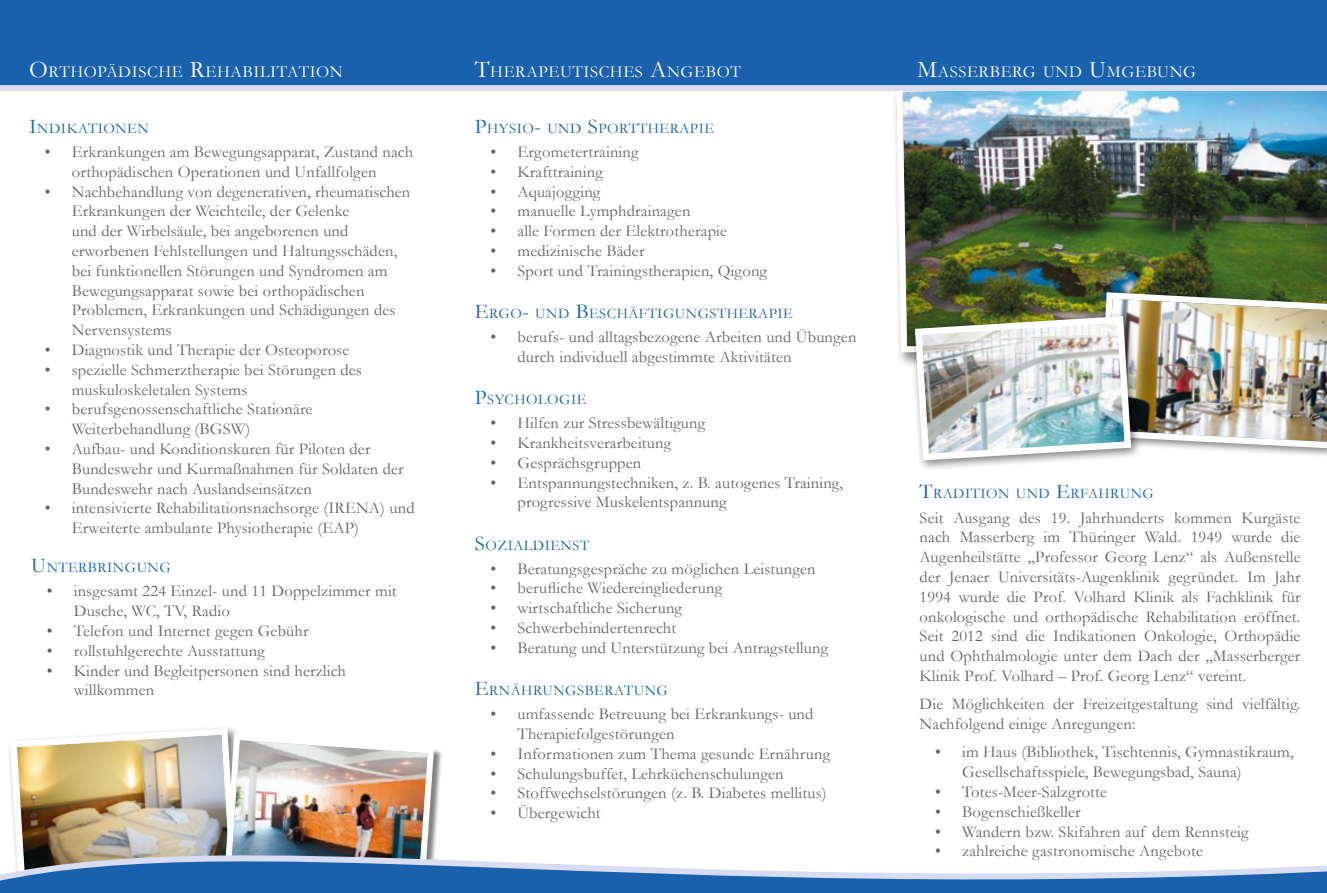
<style>
.page{position:relative;width:1327px;height:893px;background:#fff}
.page>*{position:absolute;margin:0;border:0;box-sizing:border-box;transform-origin:0 0}
.t1{font:16.8px "Garamond";letter-spacing:.035em;color:#fff}
.t2{font:16.5px/19.8px "Garamond";letter-spacing:.01em;color:#646363}
.t3{font:14.7px "Garamond";letter-spacing:.035em;color:#1961ac}
.s1{font-size:24px}
.s2{font-size:21px}
</style>
<div class="page">
<img style="left:9px;top:727px;width:428px;height:90px">
<img style="left:895px;top:91px;width:432px;height:274px">
<div style="left:0;top:0;width:1327px;height:85px;background:#1961ac"></div>
<div style="left:0;top:85px;width:1327px;height:6px;background:#d7dcf0"></div>
<svg style="left:0;top:817px;width:1327px;height:76px"></svg>
<div style="left:909px;top:310px;width:233px;height:161px;background:#000;opacity:.5"></div>
<img style="left:911px;top:289px;width:416px;height:175px">
<p class="t1" style="left:29px;top:61px;width:315px"><span class="s1">O</span>RTHOPÄDISCHE <span class="s1">R</span>EHABILITATION</p>
<p class="t1" style="left:475px;top:61px;width:267px"><span class="s1">T</span>HERAPEUTISCHES <span class="s1">A</span>NGEBOT</p>
<p class="t1" style="left:917px;top:61px;width:281px"><span class="s1">M</span>ASSERBERG UND <span class="s1">U</span>MGEBUNG</p>
<p class="t3" style="left:29px;top:120px;width:121px"><span class="s2">I</span>NDIKATIONEN</p>
<p class="t2" style="left:45px;top:142px;width:370px;text-align:center">• Erkrankungen am Bewegungsapparat, Zustand nach orthopädischen Operationen und Unfallfolgen</p>
<p class="t2" style="left:72px;top:181px;width:340px;text-indent:-27px">• Nachbehandlung von degenerativen, rheumatischen Erkrankungen der Weichteile, der Gelenke<br>und der Wirbelsäule, bei angeborenen und erworbenen Fehlstellungen und Haltungsschäden, bei funktionellen Störungen und Syndromen am Bewegungsapparat sowie bei orthopädischen Problemen, Erkrankungen und Schädigungen des Nervensystems</p>
<p class="t2" style="left:45px;top:340px;width:306px">• Diagnostik und Therapie der Osteoporose</p>
<p class="t2" style="left:72px;top:360px;width:292px;text-indent:-27px">• spezielle Schmerztherapie bei Störungen des muskuloskeletalen Systems</p>
<p class="t2" style="left:72px;top:399px;width:242px;text-indent:-27px">• berufsgenossenschaftliche Stationäre<br>Weiterbehandlung (BGSW)</p>
<p class="t2" style="left:72px;top:439px;width:333px;text-indent:-27px">• Aufbau- und Konditionskuren für Piloten der<br>Bundeswehr und Kurmaßnahmen für Soldaten der<br>Bundeswehr nach Auslandseinsätzen</p>
<p class="t2" style="left:72px;top:498px;width:344px;text-indent:-27px">• intensivierte Rehabilitationsnachsorge (IRENA) und<br>Erweiterte ambulante Physiotherapie (EAP)</p>
<p class="t3" style="left:31px;top:559px;width:141px"><span class="s2">U</span>NTERBRINGUNG</p>
<p class="t2" style="left:74px;top:581px;width:324px;text-indent:-27px">• insgesamt 224 Einzel- und 11 Doppelzimmer mit<br>Dusche, WC, TV, Radio</p>
<p class="t2" style="left:47px;top:621px;width:263px">• Telefon und Internet gegen Gebühr</p>
<p class="t2" style="left:47px;top:640px;width:219px">• rollstuhlgerechte Ausstattung</p>
<p class="t2" style="left:74px;top:660px;width:274px;text-indent:-27px">• Kinder und Begleitpersonen sind herzlich willkommen</p>
<p class="t3" style="left:475px;top:120px;width:241px"><span class="s2">P</span>HYSIO<span class="s2">-</span> UND <span class="s2">S</span>PORTTHERAPIE</p>
<p class="t2" style="left:490px;top:142px;width:150px">• Ergometertraining</p>
<p class="t2" style="left:490px;top:162px;width:114px">• Krafttraining</p>
<p class="t2" style="left:490px;top:181px;width:111px">• Aquajogging</p>
<p class="t2" style="left:490px;top:201px;width:201px">• manuelle Lymphdrainagen</p>
<p class="t2" style="left:490px;top:221px;width:238px">• alle Formen der Elektrotherapie</p>
<p class="t2" style="left:490px;top:241px;width:155px">• medizinische Bäder</p>
<p class="t2" style="left:490px;top:261px;width:278px">• Sport und Trainingstherapien, Qigong</p>
<p class="t3" style="left:475px;top:305px;width:319px"><span class="s2">E</span>RGO<span class="s2">-</span> UND <span class="s2">B</span>ESCHÄFTIGUNGSTHERAPIE</p>
<p class="t2" style="left:517px;top:327px;width:340px;text-indent:-27px">• berufs- und alltagsbezogene Arbeiten und Übungen durch individuell abgestimmte Aktivitäten</p>
<p class="t3" style="left:475px;top:391px;width:113px"><span class="s2">P</span>SYCHOLOGIE</p>
<p class="t2" style="left:490px;top:413px;width:216px">• Hilfen zur Stressbewältigung</p>
<p class="t2" style="left:490px;top:433px;width:182px">• Krankheitsverarbeitung</p>
<p class="t2" style="left:490px;top:453px;width:152px">• Gesprächsgruppen</p>
<p class="t2" style="left:517px;top:472px;width:327px;text-indent:-27px">• Entspannungstechniken, z. B. autogenes Training, progressive Muskelentspannung</p>
<p class="t3" style="left:475px;top:536px;width:116px"><span class="s2">S</span>OZIALDIENST</p>
<p class="t2" style="left:490px;top:558px;width:327px">• Beratungsgespräche zu möglichen Leistungen</p>
<p class="t2" style="left:490px;top:578px;width:233px">• berufliche Wiedereingliederung</p>
<p class="t2" style="left:490px;top:598px;width:193px">• wirtschaftliche Sicherung</p>
<p class="t2" style="left:490px;top:618px;width:187px">• Schwerbehindertenrecht</p>
<p class="t2" style="left:490px;top:638px;width:339px">• Beratung und Unterstützung bei Antragstellung</p>
<p class="t3" style="left:475px;top:682px;width:194px"><span class="s2">E</span>RNÄHRUNGSBERATUNG</p>
<p class="t2" style="left:517px;top:704px;width:297px;text-indent:-27px">• umfassende Betreuung bei Erkrankungs- und<br>Therapiefolgestörungen</p>
<p class="t2" style="left:490px;top:743px;width:341px">• Informationen zum Thema gesunde Ernährung</p>
<p class="t2" style="left:490px;top:763px;width:295px">• Schulungsbuffet, Lehrküchenschulungen</p>
<p class="t2" style="left:490px;top:783px;width:338px">• Stoffwechselstörungen (z. B. Diabetes mellitus)</p>
<p class="t2" style="left:490px;top:803px;width:112px">• Übergewicht</p>
<p class="t3" style="left:919px;top:485px;width:236px"><span class="s2">T</span>RADITION UND <span class="s2">E</span>RFAHRUNG</p>
<p class="t2" style="left:919px;top:507px;width:382px;text-align:justify">Seit Ausgang des 19. Jahrhunderts kommen Kurgäste nach Masserberg im Thüringer Wald. 1949 wurde die Augenheilstätte „Professor Georg Lenz“ als Außenstelle der Jenaer Universitäts-Augenklinik gegründet. Im Jahr 1994 wurde die Prof. Volhard Klinik als Fachklinik für onkologische und orthopädische Rehabilitation eröffnet.<br>Seit 2012 sind die Indikationen Onkologie, Orthopädie und Ophthalmologie unter dem Dach der „Masserberger Klinik Prof. Volhard – Prof. Georg Lenz“ vereint.</p>
<p class="t2" style="left:919px;top:694px;width:382px">Die Möglichkeiten der Freizeitgestaltung sind vielfältig.<br>Nachfolgend einige Anregungen:</p>
<p class="t2" style="left:962px;top:742px;width:333px;text-indent:-27px">• im Haus (Bibliothek, Tischtennis, Gymnastikraum,<br>Gesellschaftsspiele, Bewegungsbad, Sauna)</p>
<p class="t2" style="left:935px;top:782px;width:173px">• Totes-Meer-Salzgrotte</p>
<p class="t2" style="left:935px;top:801px;width:147px">• Bogenschießkeller</p>
<p class="t2" style="left:935px;top:821px;width:315px">• Wandern bzw. Skifahren auf dem Rennsteig</p>
<p class="t2" style="left:935px;top:841px;width:269px">• zahlreiche gastronomische Angebote</p>
</div>
